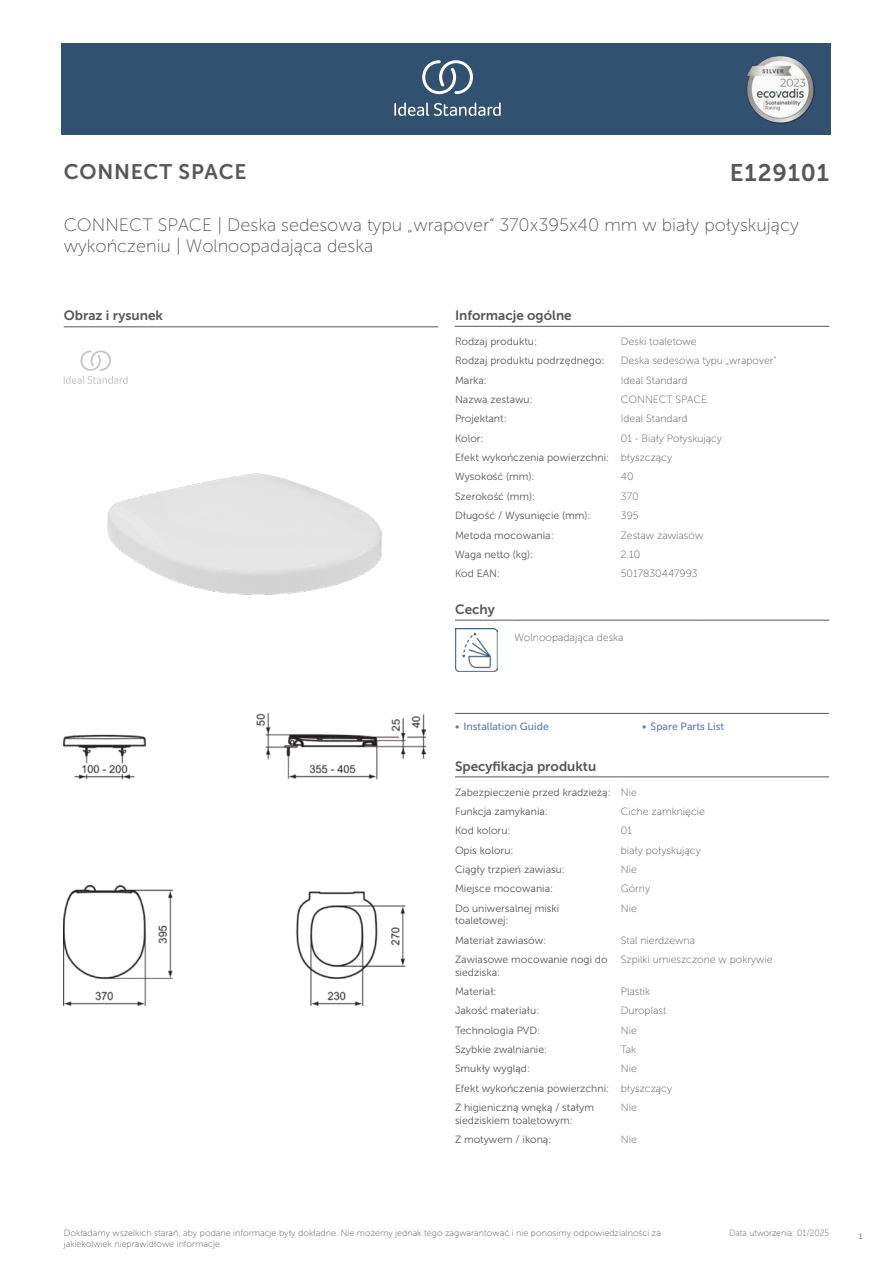
<style>
.page{position:relative;width:893px;height:1263px;background:#fff}
.page>*{position:absolute;margin:0;border:0;box-sizing:border-box;transform-origin:0 0}
.t1{font:24px "Museo Sans 700";letter-spacing:.035em;color:#575756}
.t2{font:21px "Museo Sans 700";letter-spacing:.035em;color:#575756}
.t3{font:18px/21.6px "Museo Sans 100";color:#575756}
.t4{font:13.5px "Museo Sans 700";color:#575756}
.t5{font:10.5px/19.4px "Museo Sans 300";color:#575756}
.t6{font:10.5px "Museo Sans 100";color:#575756}
.t7{font:10.5px "Museo Sans 500";color:#5b7ebf}
.t8{font:9px/10.8px "Museo Sans 100";color:#575756}
.t9{font:9px "Museo Sans 100";color:#575756;scale:.95 1}
.t10{font:300 9px "Calibri";color:#575756;scale:.95 1}
.s1{font-family:"Museo Sans 100"}
</style>
<div class="page">
<div style="left:62px;top:43px;width:769px;height:91px;background:#325070"></div>
<hr style="left:455px;top:326px;width:166px;height:1px;background:#575756">
<hr style="left:621px;top:326px;width:208px;height:1px;background:#575756">
<hr style="left:455px;top:620px;width:59px;height:1px;background:#575756">
<hr style="left:514px;top:620px;width:128px;height:1px;background:#575756">
<hr style="left:642px;top:620px;width:60px;height:1px;background:#575756">
<hr style="left:702px;top:620px;width:127px;height:1px;background:#575756">
<img style="left:455px;top:629px;width:42px;height:42px">
<hr style="left:455px;top:713px;width:187px;height:1px;background:#575756">
<hr style="left:642px;top:713px;width:187px;height:1px;background:#575756">
<hr style="left:455px;top:777px;width:166px;height:1px;background:#575756">
<hr style="left:621px;top:777px;width:208px;height:1px;background:#575756">
<img style="left:64px;top:714px;width:361px;height:292px">
<hr style="left:64px;top:327px;width:374px;height:1px;background:#575756">
<svg style="left:64px;top:350px;width:64px;height:34px"></svg>
<img style="left:107px;top:473px;width:275px;height:122px">
<svg style="left:394px;top:102px;width:107px;height:14px"></svg>
<svg style="left:422px;top:60px;width:51px;height:34px"></svg>
<img style="left:746px;top:56px;width:68px;height:67px">
<h2 class="t2" style="left:64px;top:160px;width:184px">CONNECT SPACE</h2>
<h1 class="t1" style="left:730px;top:160px;width:101px">E129101</h1>
<h3 class="t3" style="left:64px;top:214px;width:737px">CONNECT SPACE | Deska sedesowa typu „wrapover“ 370x395x40 mm w biały połyskujący wykończeniu | Wolnoopadająca deska</h3>
<p class="t4" style="left:64px;top:308px;width:101px">Obraz i rysunek</p>
<p class="t4" style="left:455px;top:308px;width:118px">Informacje ogólne</p>
<p class="t5" style="left:455px;top:332px;width:84px">Rodzaj produktu:</p>
<p class="t6" style="left:621px;top:336px;width:77px">Deski toaletowe</p>
<p class="t5" style="left:455px;top:351px;width:151px">Rodzaj produktu podrzędnego:</p>
<p class="t6" style="left:621px;top:355px;width:157px">Deska sedesowa typu „wrapover“</p>
<p class="t5" style="left:455px;top:370px;width:33px">Marka:</p>
<p class="t6" style="left:621px;top:374px;width:68px">Ideal Standard</p>
<p class="t5" style="left:455px;top:390px;width:79px">Nazwa zestawu:</p>
<p class="t6" style="left:621px;top:394px;width:88px">CONNECT SPACE</p>
<p class="t5" style="left:455px;top:409px;width:53px">Projektant:</p>
<p class="t6" style="left:621px;top:413px;width:68px">Ideal Standard</p>
<p class="t5" style="left:455px;top:429px;width:30px">Kolor:</p>
<p class="t6" style="left:621px;top:433px;width:103px">01 - Biały Połyskujący</p>
<p class="t5" style="left:455px;top:448px;width:219px">Efekt wykończenia powierzchni: <span class="s1">błyszczący<br></span>Wysokość (mm):</p>
<p class="t6" style="left:621px;top:471px;width:14px">40</p>
<p class="t5" style="left:455px;top:487px;width:82px">Szerokość (mm):</p>
<p class="t6" style="left:621px;top:491px;width:19px">370</p>
<p class="t5" style="left:455px;top:506px;width:137px">Długość / Wysunięcie (mm):</p>
<p class="t6" style="left:621px;top:510px;width:19px">395</p>
<p class="t5" style="left:455px;top:525px;width:100px">Metoda mocowania:</p>
<p class="t6" style="left:621px;top:529px;width:84px">Zestaw zawiasów</p>
<p class="t5" style="left:455px;top:545px;width:80px">Waga netto (kg):</p>
<p class="t6" style="left:621px;top:549px;width:21px">2.10</p>
<p class="t5" style="left:455px;top:564px;width:47px">Kod EAN:</p>
<p class="t6" style="left:621px;top:568px;width:78px">5017830447993</p>
<p class="t4" style="left:455px;top:602px;width:41px">Cechy</p>
<p class="t6" style="left:514px;top:632px;width:111px">Wolnoopadająca deska</p>
<p class="t7" style="left:455px;top:721px;width:95px">• Installation Guide</p>
<p class="t7" style="left:642px;top:721px;width:84px">• Spare Parts List</p>
<p class="t4" style="left:455px;top:758px;width:143px">Specyfikacja produktu</p>
<p class="t5" style="left:455px;top:782px;width:183px">Zabezpieczenie przed kradzieżą: <span class="s1">Nie<br></span>Funkcja zamykania:</p>
<p class="t6" style="left:621px;top:806px;width:86px">Ciche zamknięcie</p>
<p class="t5" style="left:455px;top:821px;width:57px">Kod koloru:</p>
<p class="t6" style="left:621px;top:825px;width:13px">01</p>
<p class="t5" style="left:455px;top:840px;width:60px">Opis koloru:</p>
<p class="t6" style="left:621px;top:844px;width:81px">biały połyskujący</p>
<p class="t5" style="left:455px;top:860px;width:112px">Ciągły trzpień zawiasu:</p>
<p class="t6" style="left:621px;top:864px;width:17px">Nie</p>
<p class="t5" style="left:455px;top:879px;width:100px">Miejsce mocowania:</p>
<p class="t6" style="left:621px;top:883px;width:31px">Górny</p>
<p class="t5" style="left:455px;top:902px;width:106px;line-height:12.6px">Do uniwersalnej miski toaletowej:</p>
<p class="t6" style="left:621px;top:902px;width:17px">Nie</p>
<p class="t5" style="left:455px;top:930px;width:93px">Materiał zawiasów:</p>
<p class="t6" style="left:621px;top:934px;width:76px">Stal nierdzewna</p>
<p class="t5" style="left:455px;top:953px;width:154px;line-height:12.6px">Zawiasowe mocowanie nogi do siedziska:</p>
<p class="t6" style="left:621px;top:954px;width:153px">Szpilki umieszczone w pokrywie</p>
<p class="t5" style="left:455px;top:982px;width:43px">Materiał:</p>
<p class="t6" style="left:621px;top:986px;width:31px">Plastik</p>
<p class="t5" style="left:455px;top:1001px;width:86px">Jakość materiału:</p>
<p class="t6" style="left:621px;top:1005px;width:47px">Duroplast</p>
<p class="t5" style="left:455px;top:1020px;width:87px">Technologia PVD:</p>
<p class="t6" style="left:621px;top:1024px;width:17px">Nie</p>
<p class="t5" style="left:455px;top:1040px;width:94px">Szybkie zwalnianie:</p>
<p class="t6" style="left:621px;top:1044px;width:17px">Tak</p>
<p class="t5" style="left:455px;top:1059px;width:77px">Smukły wygląd:</p>
<p class="t6" style="left:621px;top:1063px;width:17px">Nie</p>
<p class="t5" style="left:455px;top:1078px;width:219px">Efekt wykończenia powierzchni: <span class="s1">błyszczący<br></span>Z higieniczną wnęką / stałym</p>
<p class="t5" style="left:455px;top:1110px;width:119px">siedziskiem toaletowym:</p>
<p class="t6" style="left:621px;top:1102px;width:17px">Nie</p>
<p class="t5" style="left:455px;top:1130px;width:98px">Z motywem / ikoną:</p>
<p class="t6" style="left:621px;top:1134px;width:17px">Nie</p>
<p class="t8" style="left:64px;top:1227px;width:599px">Dokładamy wszelkich starań, aby podane informacje były dokładne. Nie możemy jednak tego zagwarantować i nie ponosimy odpowiedzialności za jakiekolwiek nieprawidłowe informacje.</p>
<p class="t9" style="left:729px;top:1228px;width:107px">Data utworzenia: 01/2025</p>
<p class="t10" style="left:858px;top:1230px;width:6px">1</p>
</div>
